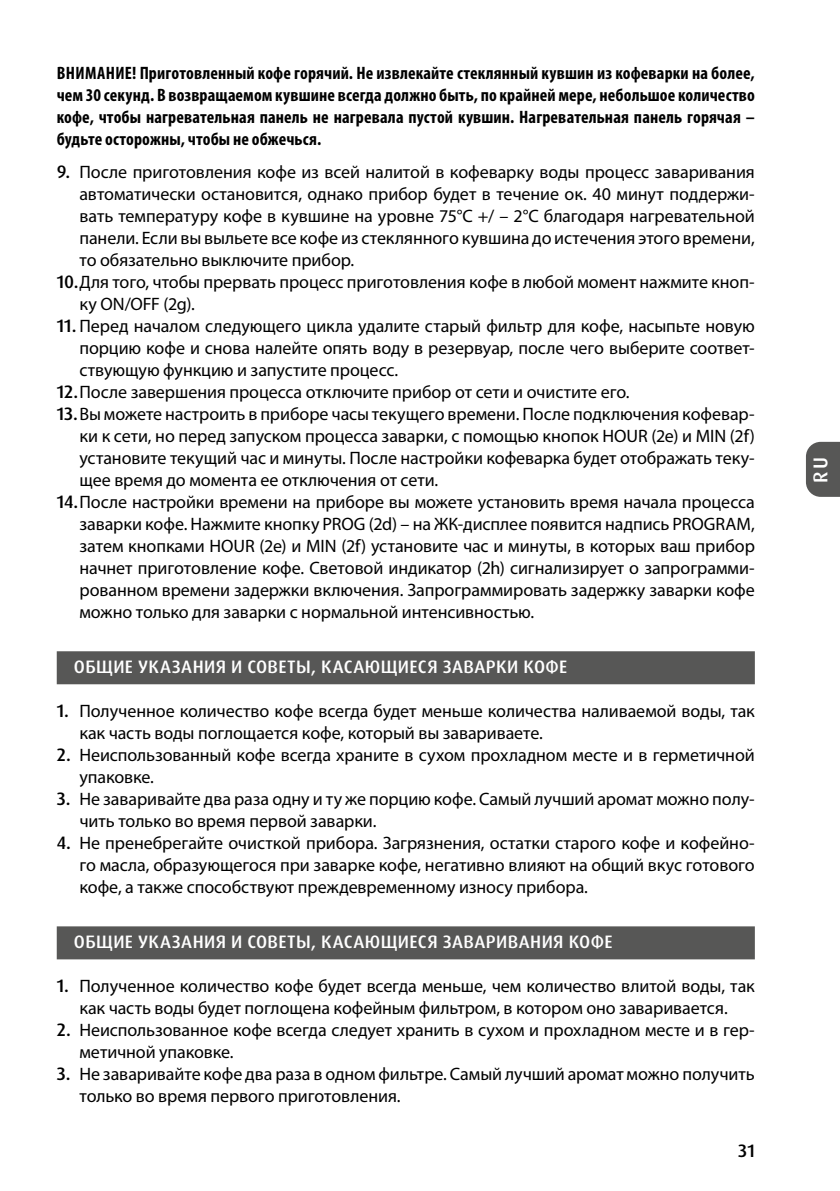
<style>
.page{position:relative;width:840px;height:1191px;background:#fff}
.page>*{position:absolute;margin:0;border:0;box-sizing:border-box;transform-origin:0 0}
.t1{font:500 20px "Dax Pro";color:#fff}
.t2{font:18px/22px "Myriad Pro";letter-spacing:-.005em;color:#000}
.t3{font:700 condensed 18px/22px "Myriad Pro";letter-spacing:.005em;color:#000;text-align:justify}
.t4{font:500 18px "Dax Pro";letter-spacing:.02em;color:#fff}
.t5{font:500 18px "Dax Pro";color:#000}
.s1{font-family:"Dax Pro";font-weight:500}
</style>
<div class="page">
<div style="left:57px;top:651px;width:697px;height:33px;background:#575756"></div>
<div style="left:57px;top:926px;width:697px;height:33px;background:#575756"></div>
<svg style="left:806px;top:442px;width:33px;height:55px;background:#5f5f5e"></svg>
<p class="t3" style="left:57px;top:62px;width:699px">ВНИМАНИЕ! Приготовленный кофе горячий. Не извлекайте стеклянный кувшин из кофеварки на более, чем 30 секунд. В возвращаемом кувшине всегда должно быть, по крайней мере, небольшое количество кофе, чтобы нагревательная панель не нагревала пустой кувшин. Нагревательная панель горячая – будьте осторожны, чтобы не обжечься.</p>
<p class="t2" style="left:57px;top:161px;width:699px"><span class="s1">9.</span> После приготовления кофе из всей налитой в кофеварку воды процесс заваривания</p>
<p class="t2" style="left:79px;top:183px;width:676px">автоматически остановится, однако прибор будет в течение ок. 40 минут поддержи-</p>
<p class="t2" style="left:79px;top:205px;width:676px">вать температуру кофе в кувшине на уровне 75°C +/ – 2°C благодаря нагревательной</p>
<p class="t2" style="left:79px;top:227px;width:676px">панели. Если вы выльете все кофе из стеклянного кувшина до истечения этого времени,</p>
<p class="t2" style="left:79px;top:249px;width:276px">то обязательно выключите прибор.</p>
<p class="t2" style="left:57px;top:271px;width:699px"><span class="s1">10.</span>Для того, чтобы прервать процесс приготовления кофе в любой момент нажмите кноп-</p>
<p class="t2" style="left:79px;top:293px;width:117px">ку ON/OFF (2g).</p>
<p class="t2" style="left:57px;top:315px;width:699px"><span class="s1">11.</span> Перед началом следующего цикла удалите старый фильтр для кофе, насыпьте новую</p>
<p class="t2" style="left:79px;top:337px;width:676px">порцию кофе и снова налейте опять воду в резервуар, после чего выберите соответ-</p>
<p class="t2" style="left:79px;top:359px;width:320px">ствующую функцию и запустите процесс.</p>
<p class="t2" style="left:57px;top:381px;width:574px"><span class="s1">12.</span>После завершения процесса отключите прибор от сети и очистите его.</p>
<p class="t2" style="left:57px;top:403px;width:699px"><span class="s1">13.</span>Вы можете настроить в приборе часы текущего времени. После подключения кофевар-</p>
<p class="t2" style="left:79px;top:425px;width:676px">ки к сети, но перед запуском процесса заварки, с помощью кнопок HOUR (2e) и MIN (2f)</p>
<p class="t2" style="left:79px;top:447px;width:676px">установите текущий час и минуты. После настройки кофеварка будет отображать теку-</p>
<p class="t2" style="left:79px;top:469px;width:360px">щее время до момента ее отключения от сети.</p>
<p class="t2" style="left:57px;top:491px;width:699px"><span class="s1">14.</span>После настройки времени на приборе вы можете установить время начала процесса</p>
<p class="t2" style="left:79px;top:513px;width:676px">заварки кофе. Нажмите кнопку PROG (2d) – на ЖК-дисплее появится надпись PROGRAM,</p>
<p class="t2" style="left:79px;top:535px;width:676px">затем кнопками HOUR (2e) и MIN (2f) установите час и минуты, в которых ваш прибор</p>
<p class="t2" style="left:79px;top:557px;width:676px">начнет приготовление кофе. Световой индикатор (2h) сигнализирует о запрограмми-</p>
<p class="t2" style="left:79px;top:579px;width:676px">рованном времени задержки включения. Запрограммировать задержку заварки кофе</p>
<p class="t2" style="left:79px;top:601px;width:456px">можно только для заварки с нормальной интенсивностью.</p>
<p class="t4" style="left:74px;top:655px;width:494px">ОБЩИЕ УКАЗАНИЯ И СОВЕТЫ, КАСАЮЩИЕСЯ ЗАВАРКИ КОФЕ</p>
<p class="t2" style="left:79px;top:700px;width:676px;text-indent:-23px"><span class="s1">1.</span> Полученное количество кофе всегда будет меньше количества наливаемой воды, так как часть воды поглощается кофе, который вы завариваете.</p>
<p class="t2" style="left:79px;top:744px;width:676px;text-indent:-23px"><span class="s1">2.</span> Неиспользованный кофе всегда храните в сухом прохладном месте и в герметичной упаковке.</p>
<p class="t2" style="left:79px;top:788px;width:676px;text-indent:-23px"><span class="s1">3.</span> Не заваривайте два раза одну и ту же порцию кофе. Самый лучший аромат можно полу&shy;чить только во время первой заварки.</p>
<p class="t2" style="left:79px;top:832px;width:676px;text-align:justify;text-indent:-23px"><span class="s1">4.</span> Не пренебрегайте очисткой прибора. Загрязнения, остатки старого кофе и кофейно&shy;го масла, образующегося при заварке кофе, негативно влияют на общий вкус готового кофе, а также способствуют преждевременному износу прибора.</p>
<p class="t4" style="left:74px;top:930px;width:539px">ОБЩИЕ УКАЗАНИЯ И СОВЕТЫ, КАСАЮЩИЕСЯ ЗАВАРИВАНИЯ КОФЕ</p>
<p class="t2" style="left:57px;top:975px;width:699px;text-align:center"><span class="s1">1.</span> Полученное количество кофе будет всегда меньше, чем количество влитой воды, так как часть воды будет поглощена кофейным фильтром, в котором оно заваривается.</p>
<p class="t2" style="left:79px;top:1019px;width:676px;text-indent:-23px"><span class="s1">2.</span> Неиспользованное кофе всегда следует хранить в сухом и прохладном месте и в гер&shy;метичной упаковке.</p>
<p class="t2" style="left:79px;top:1063px;width:676px;text-indent:-23px"><span class="s1">3.</span> Не заваривайте кофе два раза в одном фильтре. Самый лучший аромат можно получить только во время первого приготовления.</p>
<p class="t5" style="left:737px;top:1139px;width:18px">31</p>
<p class="t1" style="left:807px;top:483px;width:27px;rotate:-90deg">RU</p>
</div>
